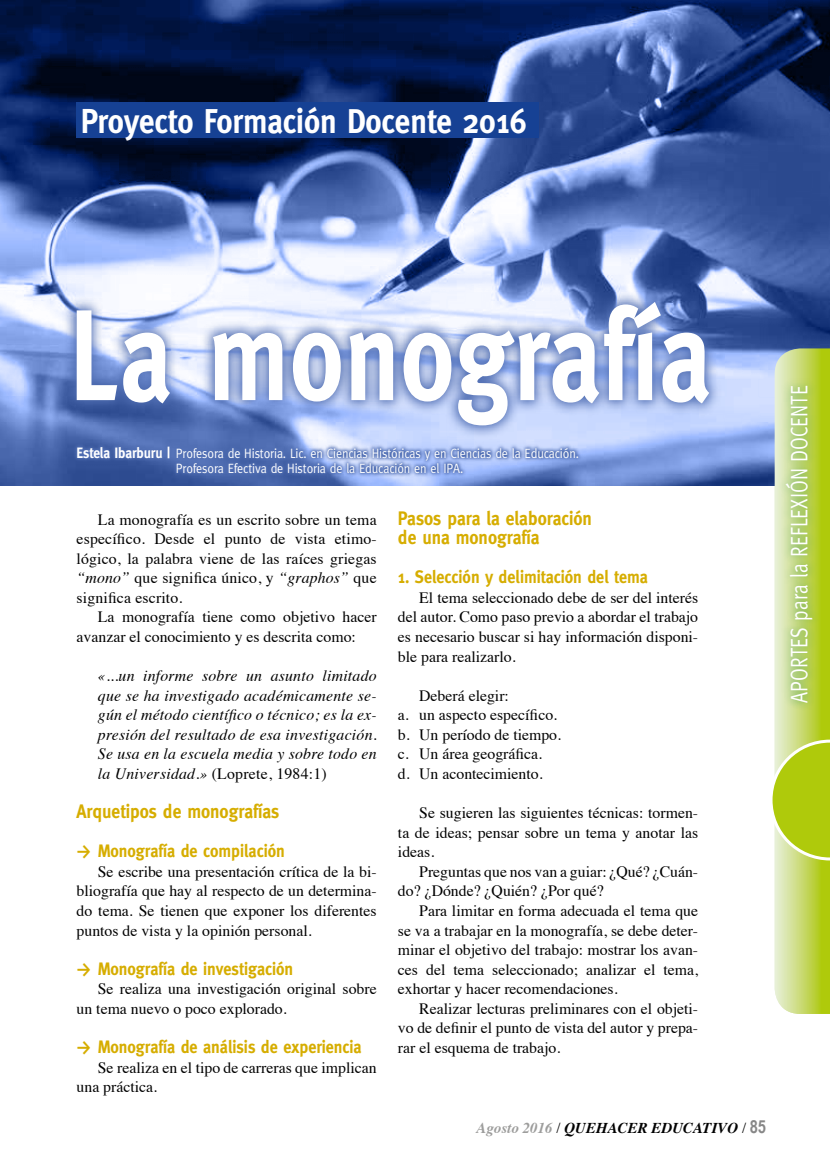
<style>
.page{position:relative;width:830px;height:1170px;background:#fff}
.page>*{position:absolute;margin:0;border:0;box-sizing:border-box;transform-origin:0 0}
.t1{font:700 129px "Meta";letter-spacing:.01em;color:#fff;scale:.8 1}
.t2{font:700 34.5px "Meta";color:#fff;scale:.9 1}
.t3{font:24px "Meta";color:#fff;scale:.8 1}
.t4{font:700 19.5px/19.5px "Meta";color:#d6ad00;scale:.9 1}
.t5{font:700 18px "Meta";color:#d6ad00;scale:.9 1}
.t6{font:15.75px/19.5px "Times";color:#000;text-align:justify}
.t7{font:italic 15.75px/19.5px "Times";letter-spacing:.015em;color:#000;text-align:justify}
.t8{font:italic 700 15px "Times";color:#000}
.t9{font:13.5px/14.9px "Meta";letter-spacing:-.01em;color:#fff;scale:.9 1}
.s1{font-weight:700;font-size:15px}
.s2{font-style:italic}
.s3{font-style:normal}
.s4{font-family:"Calibri"}
.s5{color:#9d9d9c}
.s6{font-weight:400;font-style:normal}
.s7{font-family:"Arial Narrow";font-style:normal;font-size:18px;color:#878787}
</style>
<div class="page">
<img style="left:0;top:0;width:829px;height:485px">
<svg style="left:73px;top:441px;width:509px;height:37px;background:#6d88c6"></svg>
<div style="left:76px;top:102px;width:463px;height:35px;background:#164194"></div>
<svg style="left:63px;top:289px;width:658px;height:150px;background:#95a9d9"></svg>
<svg style="left:769px;top:348px;width:60px;height:665px;background:#c7d96b"></svg>
<div style="left:777px;top:378px;width:43px;height:333px;background:#007b3d;opacity:.6"></div>
<h2 class="t2" style="left:81px;top:101px;width:496px">Proyecto Formación Docente 2016</h2>
<h1 class="t1" style="left:69px;top:281px;width:803px">La monografía</h1>
<p class="t9" style="left:176px;top:445px;width:449px;text-indent:-99px"><span class="s1">Estela Ibarburu |</span> Profesora de Historia. Lic. en Ciencias Históricas y en Ciencias de la Educación.<br>Profesora Efectiva de Historia de la Educación en el IPA.</p>
<p class="t6" style="left:77px;top:508px;width:301px;text-indent:21px">La monografía es un escrito sobre un tema específico. Desde el punto de vista etimo&shy;lógico, la palabra viene de las raíces griegas <span class="s2">“mono”</span> que significa único, y <span class="s2">“graphos”</span> que significa escrito.</p>
<p class="t6" style="left:77px;top:606px;width:301px;text-indent:21px">La monografía tiene como objetivo hacer avanzar el conocimiento y es descrita como:</p>
<p class="t7" style="left:98px;top:665px;width:280px">«...un informe sobre un asunto limitado que se ha investigado académicamente se&shy;gún el método científico o técnico; es la ex&shy;presión del resultado de esa investigación.<br>Se usa en la escuela media y sobre todo en la Universidad.» <span class="s3">(Loprete, 1984:1)</span></p>
<p class="t4" style="left:77px;top:801px;width:227px">Arquetipos de monografías</p>
<p class="t5" style="left:77px;top:840px;width:233px"><span class="s4">→</span> Monografía de compilación</p>
<p class="t6" style="left:77px;top:860px;width:301px;text-indent:21px">Se escribe una presentación crítica de la bi&shy;bliografía que hay al respecto de un determina&shy;do tema. Se tienen que exponer los diferentes puntos de vista y la opinión personal.</p>
<p class="t5" style="left:77px;top:957px;width:242px"><span class="s4">→</span> Monografía de investigación</p>
<p class="t6" style="left:77px;top:977px;width:301px;text-indent:21px">Se realiza una investigación original sobre un tema nuevo o poco explorado.</p>
<p class="t5" style="left:77px;top:1036px;width:318px"><span class="s4">→</span> Monografía de análisis de experiencia</p>
<p class="t6" style="left:77px;top:1056px;width:301px;text-indent:21px">Se realiza en el tipo de carreras que implican una práctica.</p>
<p class="t4" style="left:398px;top:508px;width:217px">Pasos para la elaboración de una monografía</p>
<p class="t5" style="left:398px;top:566px;width:279px">1. Selección y delimitación del tema</p>
<p class="t6" style="left:398px;top:586px;width:301px;text-indent:21px">El tema seleccionado debe de ser del interés del autor. Como paso previo a abordar el trabajo es necesario buscar si hay información disponi&shy;ble para realizarlo.</p>
<p class="t6" style="left:398px;top:684px;width:164px;text-align:left;text-indent:21px">Deberá elegir:<br>a. un aspecto específico. b. Un período de tiempo. c. Un área geográfica.<br>d. Un acontecimiento.</p>
<p class="t6" style="left:398px;top:801px;width:301px;text-indent:21px">Se sugieren las siguientes técnicas: tormen&shy;ta de ideas; pensar sobre un tema y anotar las ideas.</p>
<p class="t6" style="left:398px;top:860px;width:301px;text-indent:21px">Preguntas que nos van a guiar: ¿Qué? ¿Cuán&shy;do? ¿Dónde? ¿Quién? ¿Por qué?</p>
<p class="t6" style="left:398px;top:899px;width:301px;text-indent:21px">Para limitar en forma adecuada el tema que se va a trabajar en la monografía, se debe deter&shy;minar el objetivo del trabajo: mostrar los avan&shy;ces del tema seleccionado; analizar el tema, exhortar y hacer recomendaciones.</p>
<p class="t6" style="left:398px;top:997px;width:301px;text-indent:21px">Realizar lecturas preliminares con el objeti&shy;vo de definir el punto de vista del autor y prepa&shy;rar el esquema de trabajo.</p>
<p class="t8" style="left:476px;top:1113px;width:291px"><span class="s5">Agosto 2016</span> <span class="s6">/</span> QUEHACER EDUCATIVO <span class="s6">/</span> <span class="s7">85</span></p>
<h3 class="t3" style="left:785px;top:702px;width:396px;rotate:-90deg">Aportes para la Reflexi ón Docente</h3>
<h3 class="t3" style="left:785px;top:450px;width:80px;rotate:-90deg">e</h3>
<h3 class="t3" style="left:785px;top:546px;width:45px;rotate:-90deg">e</h3>
</div>
